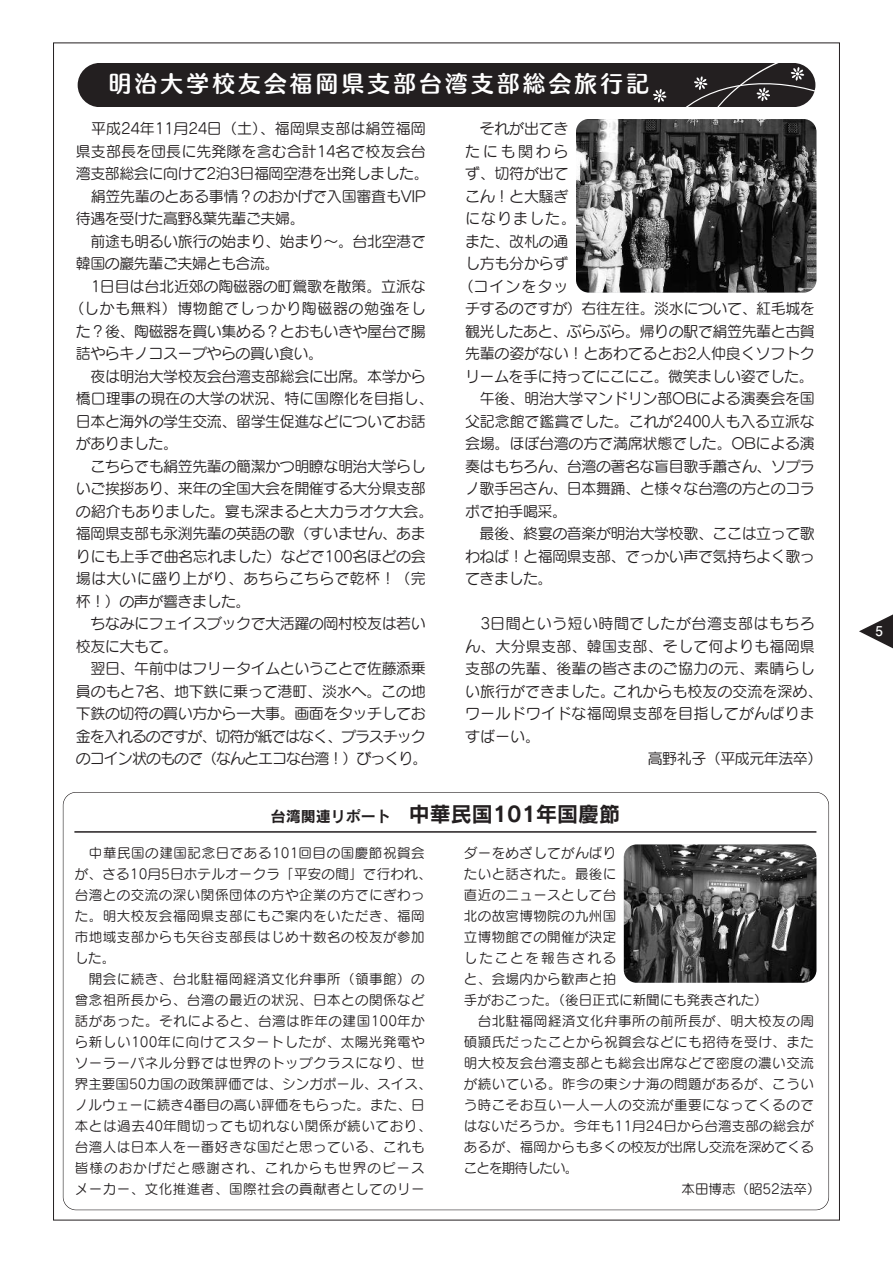
<style>
.page{position:relative;width:893px;height:1263px;background:#fff}
.page>*{position:absolute;margin:0;border:0;box-sizing:border-box;transform-origin:0 0}
.t1{font:22.5px "Humming Std B 90 pv RKSJ H";letter-spacing:.15em;color:#fff}
.t2{font:21px "Rodin Pro B";color:#231f20}
.t3{font:15px "Seurat Pro M";letter-spacing:-.03em;color:#231f20}
.t4{font:15px "Seurat Pro M";letter-spacing:.015em;color:#231f20}
.t5{font:15px "Seurat Pro M";letter-spacing:-.005em;color:#231f20}
.t6{font:15px "Seurat Pro M";letter-spacing:.005em;color:#231f20}
.t7{font:15px "Seurat Pro M";letter-spacing:-.07em;color:#231f20}
.t8{font:15px "Seurat Pro M";letter-spacing:-.065em;color:#231f20}
.t9{font:15px "Seurat Pro M";color:#231f20}
.t10{font:15px "Seurat Pro M";letter-spacing:.04em;color:#231f20}
.t11{font:15px "Seurat Pro M";letter-spacing:.03em;color:#231f20}
.t12{font:13.5px/21px "Seurat Pro M";letter-spacing:.04em;color:#231f20}
.t13{font:13.5px "Seurat Pro M";color:#231f20}
.t14{font:13.5px "Seurat Pro M";letter-spacing:.015em;color:#231f20}
.t15{font:13.5px "Seurat Pro M";letter-spacing:-.03em;color:#231f20}
.t16{font:13.5px "Seurat Pro M";letter-spacing:.145em;color:#231f20}
.t17{font:13.5px "Seurat Pro M";letter-spacing:-.065em;color:#231f20}
.t18{font:700 13.5px "Futo Go B101 Pro";color:#fff}
.s1{font-size:15px}
</style>
<div class="page">
<svg style="left:859px;top:614px;width:34px;height:35px"></svg>
<div style="left:78px;top:64px;width:737px;height:42px;background:#231f20;border-radius:22px"></div>
<svg style="left:653px;top:64px;width:163px;height:42px"></svg>
<img style="left:576px;top:119px;width:240px;height:174px;border-radius:13px">
<img style="left:624px;top:844px;width:192px;height:139px;border-radius:13px">
<hr style="left:74px;top:831px;width:742px;height:2px;background:#231f20">
<h1 class="t1" style="left:109px;top:67px;width:541px">明治大学校友会福岡県支部台湾支部総会旅行記</h1>
<p class="t6" style="left:91px;top:119px;width:336px">平成24年11月24日（土）、福岡県支部は絹笠福岡</p>
<p class="t6" style="left:76px;top:141px;width:351px">県支部長を団長に先発隊を含む合計14名で校友会台</p>
<p class="t3" style="left:76px;top:164px;width:354px">湾支部総会に向けて2泊3日福岡空港を出発しました。</p>
<p class="t3" style="left:91px;top:186px;width:337px">絹笠先輩のとある事情？のおかげで入国審査もVIP</p>
<p class="t3" style="left:76px;top:209px;width:230px">待遇を受けた高野&amp;葉先輩ご夫婦。</p>
<p class="t3" style="left:90px;top:231px;width:337px">前途も明るい旅行の始まり、始まり～。台北空港で</p>
<p class="t3" style="left:76px;top:254px;width:205px">韓国の巖先輩ご夫婦とも合流。</p>
<p class="t3" style="left:91px;top:276px;width:337px">1日目は台北近郊の陶磁器の町鶯歌を散策。立派な</p>
<p class="t10" style="left:69px;top:299px;width:358px">（しかも無料）博物館でしっかり陶磁器の勉強をし</p>
<p class="t3" style="left:76px;top:321px;width:351px">た？後、陶磁器を買い集める？とおもいきや屋台で腸</p>
<p class="t3" style="left:76px;top:344px;width:249px">詰やらキノコスープやらの買い食い。</p>
<p class="t3" style="left:90px;top:366px;width:337px">夜は明治大学校友会台湾支部総会に出席。本学から</p>
<p class="t5" style="left:76px;top:389px;width:359px">橋口理事の現在の大学の状況、特に国際化を目指し、</p>
<p class="t3" style="left:76px;top:411px;width:351px">日本と海外の学生交流、留学生促進などについてお話</p>
<p class="t3" style="left:76px;top:434px;width:104px">がありました。</p>
<p class="t3" style="left:90px;top:456px;width:337px">こちらでも絹笠先輩の簡潔かつ明瞭な明治大学らし</p>
<p class="t3" style="left:76px;top:479px;width:351px">いご挨拶あり、来年の全国大会を開催する大分県支部</p>
<p class="t5" style="left:76px;top:501px;width:359px">の紹介もありました。宴も深まると大カラオケ大会。</p>
<p class="t3" style="left:76px;top:524px;width:351px">福岡県支部も永渕先輩の英語の歌（すいません、あま</p>
<p class="t3" style="left:76px;top:546px;width:351px">りにも上手で曲名忘れました）などで100名ほどの会</p>
<p class="t4" style="left:76px;top:569px;width:351px">場は大いに盛り上がり、あちらこちらで乾杯！（完</p>
<p class="t3" style="left:76px;top:591px;width:176px">杯！）の声が響きました。</p>
<p class="t3" style="left:90px;top:614px;width:337px">ちなみにフェイスブックで大活躍の岡村校友は若い</p>
<p class="t3" style="left:76px;top:636px;width:104px">校友に大もて。</p>
<p class="t3" style="left:90px;top:659px;width:337px">翌日、午前中はフリータイムということで佐藤添乗</p>
<p class="t3" style="left:76px;top:681px;width:351px">員のもと7名、地下鉄に乗って港町、淡水へ。この地</p>
<p class="t3" style="left:76px;top:704px;width:351px">下鉄の切符の買い方から一大事。画面をタッチしてお</p>
<p class="t7" style="left:76px;top:726px;width:351px">金を入れるのですが、切符が紙ではなく、プラスチック</p>
<p class="t8" style="left:76px;top:749px;width:353px">のコイン状のもので（なんとエコな台湾！）びっくり。</p>
<p class="t3" style="left:480px;top:119px;width:90px">それが出てき</p>
<p class="t3" style="left:465px;top:141px;width:105px">たにも関わら</p>
<p class="t3" style="left:465px;top:164px;width:105px">ず、切符が出て</p>
<p class="t3" style="left:465px;top:186px;width:105px">こん！と大騒ぎ</p>
<p class="t3" style="left:465px;top:209px;width:112px">になりました。</p>
<p class="t3" style="left:465px;top:231px;width:105px">また、改札の通</p>
<p class="t3" style="left:465px;top:254px;width:105px">し方も分からず</p>
<p class="t3" style="left:459px;top:276px;width:111px">（コインをタッ</p>
<p class="t3" style="left:465px;top:299px;width:351px">チするのですが）右往左往。淡水について、紅毛城を</p>
<p class="t3" style="left:465px;top:321px;width:351px">観光したあと、ぶらぶら。帰りの駅で絹笠先輩と古賀</p>
<p class="t3" style="left:465px;top:344px;width:351px">先輩の姿がない！とあわてるとお2人仲良くソフトク</p>
<p class="t3" style="left:465px;top:366px;width:350px">リームを手に持ってにこにこ。微笑ましい姿でした。</p>
<p class="t3" style="left:480px;top:389px;width:337px">午後、明治大学マンドリン部OBによる演奏会を国</p>
<p class="t5" style="left:465px;top:411px;width:351px">父記念館で鑑賞でした。これが2400人も入る立派な</p>
<p class="t3" style="left:465px;top:434px;width:351px">会場。ほぼ台湾の方で満席状態でした。OBによる演</p>
<p class="t3" style="left:465px;top:456px;width:351px">奏はもちろん、台湾の著名な盲目歌手蕭さん、ソプラ</p>
<p class="t3" style="left:465px;top:479px;width:351px">ノ歌手呂さん、日本舞踊、と様々な台湾の方とのコラ</p>
<p class="t3" style="left:465px;top:501px;width:104px">ボで拍手喝采。</p>
<p class="t3" style="left:480px;top:524px;width:337px">最後、終宴の音楽が明治大学校歌、ここは立って歌</p>
<p class="t3" style="left:465px;top:546px;width:351px">わねば！と福岡県支部、でっかい声で気持ちよく歌っ</p>
<p class="t3" style="left:465px;top:569px;width:89px">てきました。</p>
<p class="t11" style="left:480px;top:614px;width:336px">3日間という短い時間でしたが台湾支部はもちろ</p>
<p class="t4" style="left:465px;top:636px;width:351px">ん、大分県支部、韓国支部、そして何よりも福岡県</p>
<p class="t4" style="left:465px;top:659px;width:351px">支部の先輩、後輩の皆さまのご協力の元、素晴らし</p>
<p class="t9" style="left:465px;top:681px;width:359px">い旅行ができました。これからも校友の交流を深め、</p>
<p class="t4" style="left:465px;top:704px;width:351px">ワールドワイドな福岡県支部を目指してがんばりま</p>
<p class="t3" style="left:465px;top:726px;width:76px">すばーい。</p>
<p class="t3" style="left:648px;top:749px;width:176px">高野礼子（平成元年法卒）</p>
<h2 class="t2" style="left:271px;top:800px;width:351px"><span class="s1">台湾関連リポート</span> 中華民国101年国慶節</h2>
<p class="t12" style="left:75px;top:842px;width:358px;text-indent:14px">中華民国の建国記念日である101回目の国慶節祝賀会が、さる10月5日ホテルオークラ「平安の間」で行われ、台湾との交流の深い関係団体の方や企業の方でにぎわった。明大校友会福岡県支部にもご案内をいただき、福岡市地域支部からも矢谷支部長はじめ十数名の校友が参加した。</p>
<p class="t12" style="left:75px;top:968px;width:358px;text-align:center">開会に続き、台北駐福岡経済文化弁事所（領事館）の<br>曾念祖所長から、台湾の最近の状況、日本との関係など話があった。それによると、台湾は昨年の建国100年から新しい100年に向けてスタートしたが、太陽光発電やソーラーパネル分野では世界のトップクラスになり、世界主要国50カ国の政策評価では、シンガポール、スイス、ノルウェーに続き4番目の高い評価をもらった。また、日本とは過去40年間切っても切れない関係が続いており、台湾人は日本人を一番好きな国だと思っている、これも皆様のおかげだと感謝され、これからも世界のピースメーカー、文化推進者、国際社会の貢献者としてのリー</p>
<p class="t12" style="left:464px;top:842px;width:154px">ダーをめざしてがんばり</p>
<p class="t12" style="left:464px;top:863px;width:154px">たいと話された。最後に</p>
<p class="t12" style="left:464px;top:884px;width:154px">直近のニュースとして台</p>
<p class="t12" style="left:464px;top:905px;width:154px">北の故宮博物院の九州国</p>
<p class="t12" style="left:464px;top:926px;width:154px">立博物館での開催が決定</p>
<p class="t16" style="left:464px;top:949px;width:154px">したことを報告される</p>
<p class="t12" style="left:464px;top:968px;width:154px">と、会場内から歓声と拍</p>
<p class="t13" style="left:464px;top:991px;width:305px">手がおこった。（後日正式に新聞にも発表された）</p>
<p class="t12" style="left:478px;top:1010px;width:337px">台北駐福岡経済文化弁事所の前所長が、明大校友の周</p>
<p class="t12" style="left:464px;top:1031px;width:351px">碩頴氏だったことから祝賀会などにも招待を受け、また</p>
<p class="t12" style="left:464px;top:1052px;width:351px">明大校友会台湾支部とも総会出席などで密度の濃い交流</p>
<p class="t12" style="left:464px;top:1073px;width:351px">が続いている。昨今の東シナ海の問題があるが、こうい</p>
<p class="t12" style="left:464px;top:1094px;width:351px">う時こそお互い一人一人の交流が重要になってくるので</p>
<p class="t14" style="left:464px;top:1117px;width:351px">はないだろうか。今年も11月24日から台湾支部の総会が</p>
<p class="t15" style="left:464px;top:1138px;width:351px">あるが、福岡からも多くの校友が出席し交流を深めてくる</p>
<p class="t17" style="left:464px;top:1159px;width:116px">ことを期待したい。</p>
<p class="t13" style="left:681px;top:1180px;width:141px">本田博志（昭52法卒）</p>
<p class="t18" style="left:875px;top:620px;width:9px">5</p>
</div>
